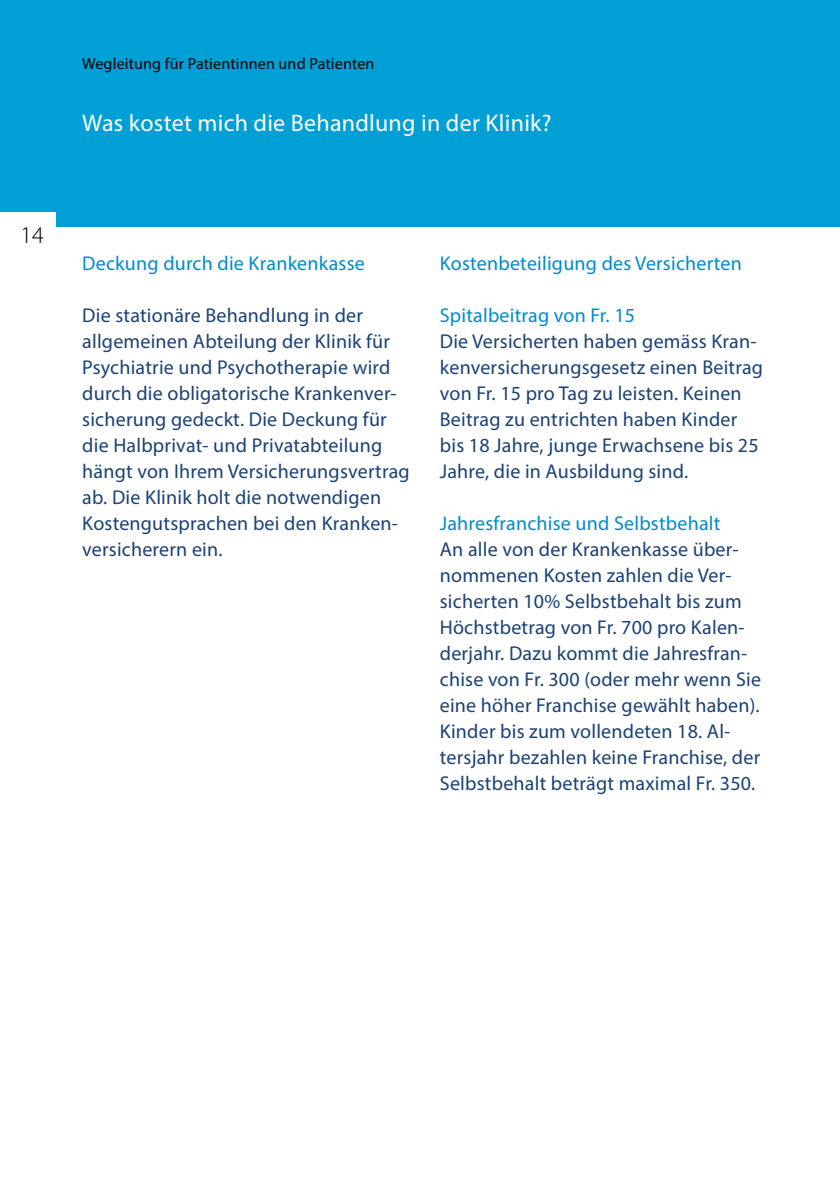
<style>
.page{position:relative;width:840px;height:1191px;background:#fff}
.page>*{position:absolute;margin:0;border:0;box-sizing:border-box;transform-origin:0 0}
.t1{font:24px "Myriad Pro";letter-spacing:.01em;color:#fff}
.t2{font:300 24px "Myriad Pro";color:#000}
.t3{font:20px/26px "Myriad Pro";letter-spacing:.01em;color:#1b4175}
.t4{font:20px "Myriad Pro";letter-spacing:.01em;color:#008bcb}
.t5{font:16px "Myriad Pro";letter-spacing:.01em;color:#000}
</style>
<div class="page">
<div style="left:0;top:0;width:839px;height:227px;background:#009fd6"></div>
<div style="left:0;top:213px;width:56px;height:42px;background:#fff"></div>
<p class="t2" style="left:20px;top:220px;width:25px">14</p>
<p class="t5" style="left:82px;top:53px;width:293px">Wegleitung für Patientinnen und Patienten</p>
<p class="t1" style="left:82px;top:109px;width:470px">Was kostet mich die Behandlung in der Klinik?</p>
<p class="t4" style="left:82px;top:251px;width:284px">Deckung durch die Krankenkasse</p>
<p class="t3" style="left:82px;top:302px;width:329px">Die stationäre Behandlung in der allgemeinen Abteilung der Klinik für Psychiatrie und Psychotherapie wird durch die obligatorische Krankenver&shy;sicherung gedeckt. Die Deckung für die Halbprivat- und Privatabteilung hängt von Ihrem Versicherungsvertrag ab. Die Klinik holt die notwendigen Kostengutsprachen bei den Kranken&shy;versicherern ein.</p>
<p class="t4" style="left:439px;top:251px;width:303px">Kostenbeteiligung des Versicherten</p>
<p class="t4" style="left:439px;top:303px;width:197px">Spitalbeitrag von Fr. 15</p>
<p class="t3" style="left:439px;top:328px;width:324px">Die Versicherten haben gemäss Kran&shy;kenversicherungsgesetz einen Beitrag von Fr. 15 pro Tag zu leisten. Keinen Beitrag zu entrichten haben Kinder bis 18 Jahre, junge Erwachsene bis 25<br>Jahre, die in Ausbildung sind.</p>
<p class="t4" style="left:439px;top:511px;width:282px">Jahresfranchise und Selbstbehalt</p>
<p class="t3" style="left:439px;top:536px;width:322px">An alle von der Krankenkasse über&shy;nommenen Kosten zahlen die Ver&shy;sicherten 10% Selbstbehalt bis zum Höchstbetrag von Fr. 700 pro Kalen&shy;derjahr. Dazu kommt die Jahresfran&shy;chise von Fr. 300 (oder mehr wenn Sie eine höher Franchise gewählt haben).<br>Kinder bis zum vollendeten 18. Al&shy;tersjahr bezahlen keine Franchise, der Selbstbehalt beträgt maximal Fr. 350.</p>
</div>
